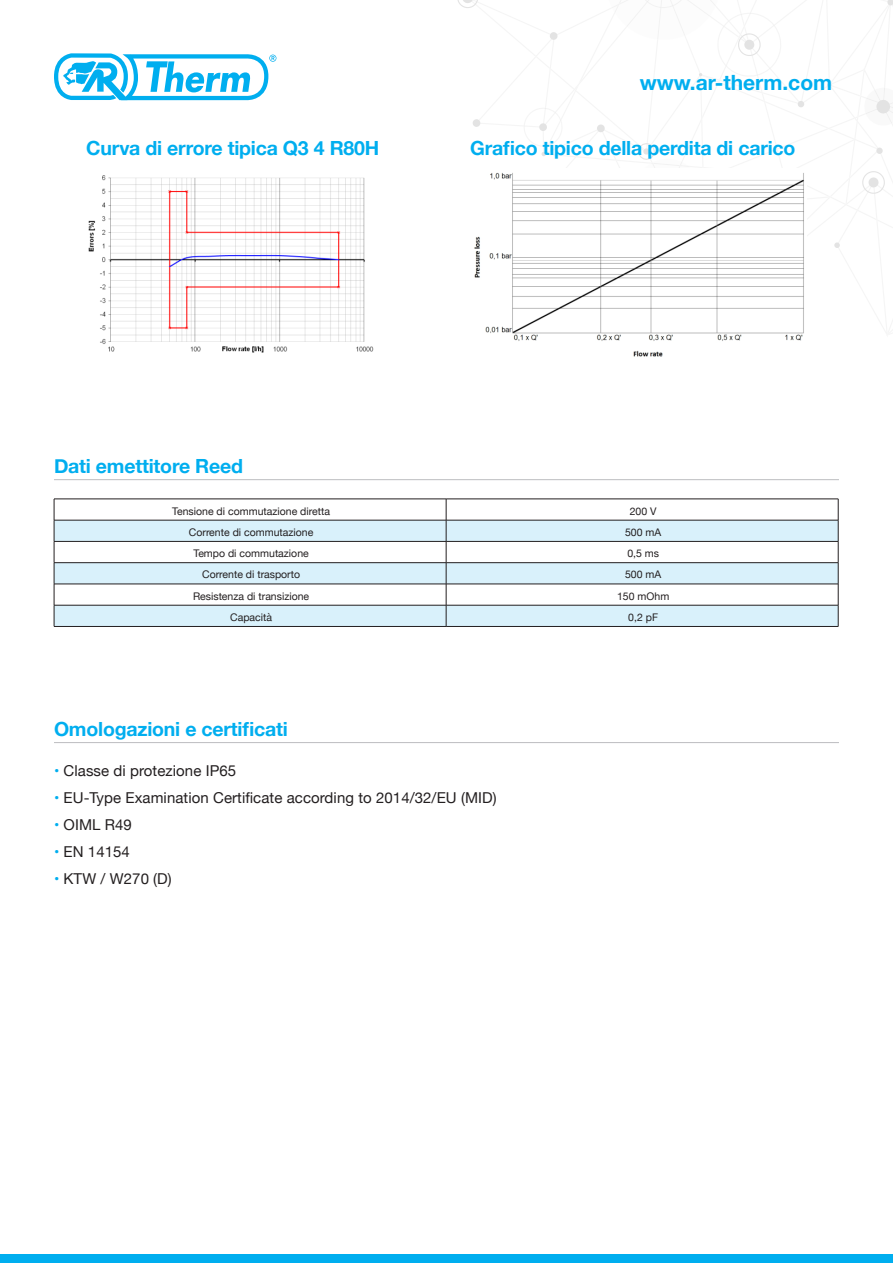
<style>
.page{position:relative;width:893px;height:1263px;background:#fff}
.page>*{position:absolute;margin:0;border:0;box-sizing:border-box;transform-origin:0 0}
.t1{font:700 21px "Helvetica Neue";color:#00aeef}
.t2{font:700 19.5px "Helvetica Neue";letter-spacing:-.01em;color:#00aeef}
.t3{font:15px "Helvetica Neue";letter-spacing:.005em;color:#231f20}
.t4{font:10.5px "Helvetica Neue";color:#231f20}
.s1{color:#00aeef}
</style>
<div class="page">
<svg style="left:457px;top:0;width:436px;height:248px"></svg>
<div style="left:0;top:1254px;width:893px;height:9px;background:#00aeef"></div>
<svg style="left:54px;top:53px;width:222px;height:48px"></svg>
<hr style="left:54px;top:742px;width:785px;height:1px;background:#bcbdc0">
<hr style="left:54px;top:479px;width:785px;height:1px;background:#bcbdc0">
<svg style="left:55px;top:521px;width:783px;height:105px;fill:#d9f1fb"></svg>
<hr style="left:54px;top:499px;width:392px;height:1px;background:#231f20">
<hr style="left:446px;top:499px;width:392px;height:1px;background:#231f20">
<hr style="left:54px;top:520px;width:392px;height:1px;background:#231f20">
<hr style="left:446px;top:520px;width:392px;height:1px;background:#231f20">
<hr style="left:54px;top:541px;width:392px;height:1px;background:#231f20">
<hr style="left:446px;top:541px;width:392px;height:1px;background:#231f20">
<hr style="left:54px;top:562px;width:392px;height:1px;background:#231f20">
<hr style="left:446px;top:562px;width:392px;height:1px;background:#231f20">
<hr style="left:54px;top:584px;width:392px;height:1px;background:#231f20">
<hr style="left:446px;top:584px;width:392px;height:1px;background:#231f20">
<hr style="left:54px;top:605px;width:392px;height:1px;background:#231f20">
<svg style="left:54px;top:499px;width:1px;height:127px"></svg>
<hr style="left:446px;top:605px;width:392px;height:1px;background:#231f20">
<svg style="left:446px;top:499px;width:1px;height:127px"></svg>
<svg style="left:838px;top:499px;width:1px;height:127px"></svg>
<hr style="left:54px;top:626px;width:392px;height:1px;background:#231f20">
<hr style="left:446px;top:626px;width:392px;height:1px;background:#231f20">
<img style="left:88px;top:175px;width:286px;height:178px">
<img style="left:470px;top:169px;width:336px;height:188px">
<h1 class="t1" style="left:640px;top:66px;width:194px">www.ar-therm.com</h1>
<p class="t2" style="left:86px;top:133px;width:295px">Curva di errore tipica Q3 4 R80H</p>
<p class="t2" style="left:470px;top:133px;width:327px">Grafico tipico della perdita di carico</p>
<p class="t2" style="left:54px;top:451px;width:191px">Dati emettitore Reed</p>
<p class="t4" style="left:172px;top:503px;width:159px">Tensione di commutazione diretta</p>
<p class="t4" style="left:630px;top:503px;width:28px">200 V</p>
<p class="t4" style="left:189px;top:524px;width:126px">Corrente di commutazione</p>
<p class="t4" style="left:625px;top:524px;width:38px">500 mA</p>
<p class="t4" style="left:193px;top:546px;width:117px">Tempo di commutazione</p>
<p class="t4" style="left:627px;top:546px;width:33px">0,5 ms</p>
<p class="t4" style="left:202px;top:567px;width:100px">Corrente di trasporto</p>
<p class="t4" style="left:625px;top:567px;width:38px">500 mA</p>
<p class="t4" style="left:193px;top:588px;width:118px">Resistenza di transizione</p>
<p class="t4" style="left:617px;top:588px;width:54px">150 mOhm</p>
<p class="t4" style="left:230px;top:609px;width:43px">Capacità</p>
<p class="t4" style="left:628px;top:609px;width:31px">0,2 pF</p>
<p class="t2" style="left:54px;top:714px;width:235px">Omologazioni e certificati</p>
<p class="t3" style="left:54px;top:759px;width:184px"><span class="s1">•</span> Classe di protezione IP65</p>
<p class="t3" style="left:54px;top:786px;width:444px"><span class="s1">•</span> EU-Type Examination Certificate according to 2014/32/EU (MID)</p>
<p class="t3" style="left:54px;top:813px;width:79px"><span class="s1">•</span> OIML R49</p>
<p class="t3" style="left:54px;top:840px;width:77px"><span class="s1">•</span> EN 14154</p>
<p class="t3" style="left:54px;top:867px;width:119px"><span class="s1">•</span> KTW / W270 (D)</p>
</div>
